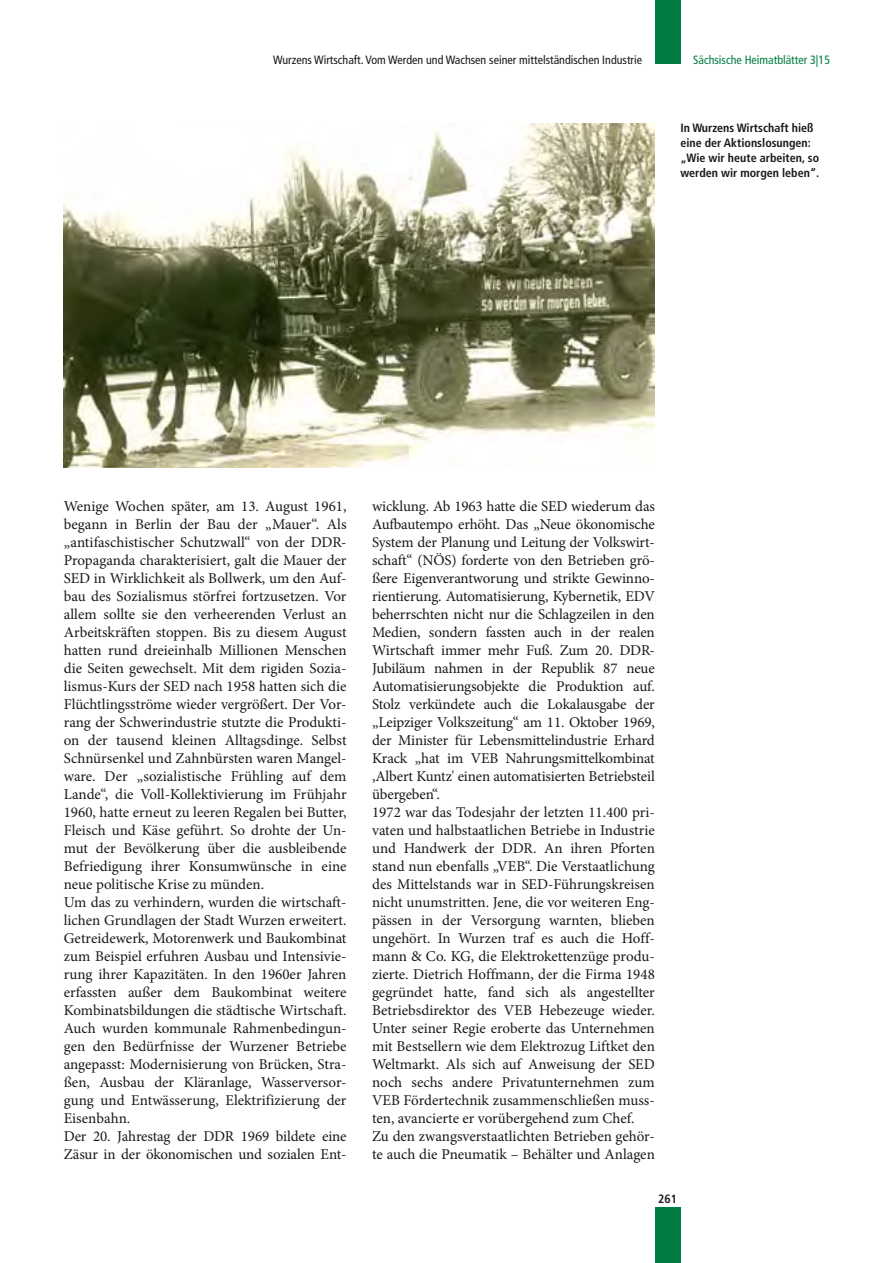
<style>
.page{position:relative;width:893px;height:1263px;background:#fff}
.page>*{position:absolute;margin:0;border:0;box-sizing:border-box;transform-origin:0 0}
.t1{font:15px/18px "Minion Pro";letter-spacing:-.005em;color:#1a171c}
.t2{font:700 condensed 12px/15px "Frutiger LT Com";color:#1a171c}
.t3{font:condensed 12px "Frutiger LT Com";color:#1a171c}
.t4{font:condensed 12px "Frutiger LT Com";color:#007d40}
</style>
<div class="page">
<div style="left:655px;top:1207px;width:25px;height:56px;background:#007d40"></div>
<div style="left:655px;top:0;width:25px;height:64px;background:#007d40"></div>
<img style="left:64px;top:123px;width:591px;height:345px">
<p class="t3" style="left:273px;top:53px;width:370px">Wurzens Wirtschaft. Vom Werden und Wachsen seiner mittelständischen Industrie</p>
<p class="t4" style="left:693px;top:53px;width:138px">Sächsische Heimatblätter 3|15</p>
<p class="t2" style="left:680px;top:121px;width:140px">In Wurzens Wirtschaft hieß eine der Aktionslosungen: „Wie wir heute arbeiten, so werden wir morgen leben“.</p>
<p class="t1" style="left:64px;top:497px;width:284px">Wenige Wochen später, am 13. August 1961, begann in Berlin der Bau der „Mauer“. Als „antifaschistischer Schutzwall“ von der DDR-Propaganda charakterisiert, galt die Mauer der SED in Wirklichkeit als Bollwerk, um den Auf&shy;bau des Sozialismus störfrei fortzusetzen. Vor allem sollte sie den verheerenden Verlust an Arbeitskräften stoppen. Bis zu diesem August hatten rund dreieinhalb Millionen Menschen die Seiten gewechselt. Mit dem rigiden Sozia&shy;lismus-Kurs der SED nach 1958 hatten sich die Flüchtlingsströme wieder vergrößert. Der Vor&shy;rang der Schwerindustrie stutzte die Produkti&shy;on der tausend kleinen Alltagsdinge. Selbst Schnürsenkel und Zahnbürsten waren Mangel&shy;ware. Der „sozialistische Frühling auf dem Lande“, die Voll-Kollektivierung im Frühjahr 1960, hatte erneut zu leeren Regalen bei Butter, Fleisch und Käse geführt. So drohte der Un&shy;mut der Bevölkerung über die ausbleibende Befriedigung ihrer Konsumwünsche in eine neue politische Krise zu münden.<br>Um das zu verhindern, wurden die wirtschaft&shy;lichen Grundlagen der Stadt Wurzen erweitert.<br>Getreidewerk, Motorenwerk und Baukombinat zum Beispiel erfuhren Ausbau und Intensivie&shy;rung ihrer Kapazitäten. In den 1960er Jahren erfassten außer dem Baukombinat weitere Kombinatsbildungen die städtische Wirtschaft.<br>Auch wurden kommunale Rahmenbedingun&shy;gen den Bedürfnisse der Wurzener Betriebe angepasst: Modernisierung von Brücken, Stra&shy;ßen, Ausbau der Kläranlage, Wasserversor&shy;gung und Entwässerung, Elektrifizierung der Eisenbahn.<br>Der 20. Jahrestag der DDR 1969 bildete eine Zäsur in der ökonomischen und sozialen Ent-</p>
<p class="t1" style="left:372px;top:497px;width:284px">wicklung. Ab 1963 hatte die SED wiederum das Aufbautempo erhöht. Das „Neue ökonomische System der Planung und Leitung der Volkswirt&shy;schaft“ (NÖS) forderte von den Betrieben grö&shy;ßere Eigenverantworung und strikte Gewinno&shy;rientierung. Automatisierung, Kybernetik, EDV beherrschten nicht nur die Schlagzeilen in den Medien, sondern fassten auch in der realen Wirtschaft immer mehr Fuß. Zum 20. DDR-Jubiläum nahmen in der Republik 87 neue Automatisierungsobjekte die Produktion auf.<br>Stolz verkündete auch die Lokalausgabe der „Leipziger Volkszeitung“ am 11. Oktober 1969, der Minister für Lebensmittelindustrie Erhard Krack „hat im VEB Nahrungsmittelkombinat ,Albert Kuntz' einen automatisierten Betriebsteil übergeben“.<br>1972 war das Todesjahr der letzten 11.400 pri&shy;vaten und halbstaatlichen Betriebe in Industrie und Handwerk der DDR. An ihren Pforten stand nun ebenfalls „VEB“. Die Verstaatlichung des Mittelstands war in SED-Führungskreisen nicht unumstritten. Jene, die vor weiteren Eng&shy;pässen in der Versorgung warnten, blieben ungehört. In Wurzen traf es auch die Hoff&shy;mann &amp; Co. KG, die Elektrokettenzüge produ&shy;zierte. Dietrich Hoffmann, der die Firma 1948 gegründet hatte, fand sich als angestellter Betriebsdirektor des VEB Hebezeuge wieder.<br>Unter seiner Regie eroberte das Unternehmen mit Bestsellern wie dem Elektrozug Liftket den Weltmarkt. Als sich auf Anweisung der SED noch sechs andere Privatunternehmen zum VEB Fördertechnik zusammenschließen muss&shy;ten, avancierte er vorübergehend zum Chef.<br>Zu den zwangsverstaatlichten Betrieben gehör&shy;te auch die Pneumatik – Behälter und Anlagen</p>
<p class="t2" style="left:658px;top:1191px;width:20px">261</p>
</div>
